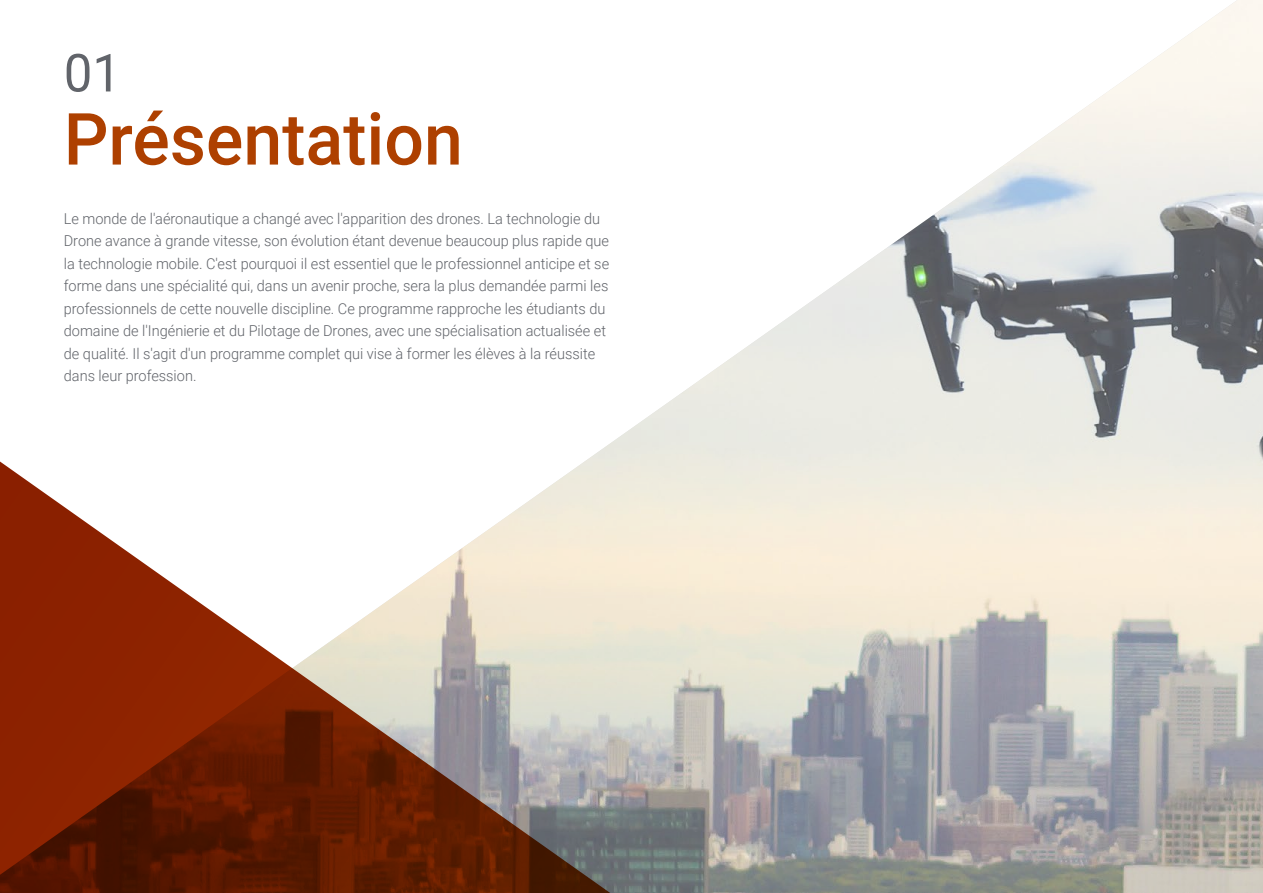
<style>
.page{position:relative;width:1263px;height:893px;background:#fff}
.page>*{position:absolute;margin:0;border:0;box-sizing:border-box;transform-origin:0 0}
.t1{font:500 72px "Roboto";color:#ae4000}
.t2{font:52.5px "Roboto";color:#61646a}
.t3{font:300 15px/22.5px "Roboto";color:#61646a}
</style>
<div class="page">
<img style="left:607px;top:0;width:656px;height:893px">
<svg style="left:0;top:446px;width:640px;height:447px"></svg>
<h2 class="t2" style="left:64px;top:36px;width:59px">01</h2>
<h1 class="t1" style="left:64px;top:89px;width:401px">Présentation</h1>
<p class="t3" style="left:64px;top:207px;width:547px">Le monde de l'aéronautique a changé avec l'apparition des drones. La technologie du Drone avance à grande vitesse, son évolution étant devenue beaucoup plus rapide que la technologie mobile. C'est pourquoi il est essentiel que le professionnel anticipe et se forme dans une spécialité qui, dans un avenir proche, sera la plus demandée parmi les professionnels de cette nouvelle discipline. Ce programme rapproche les étudiants du domaine de l'Ingénierie et du Pilotage de Drones, avec une spécialisation actualisée et de qualité. Il s'agit d'un programme complet qui vise à former les élèves à la réussite dans leur profession.</p>
</div>
